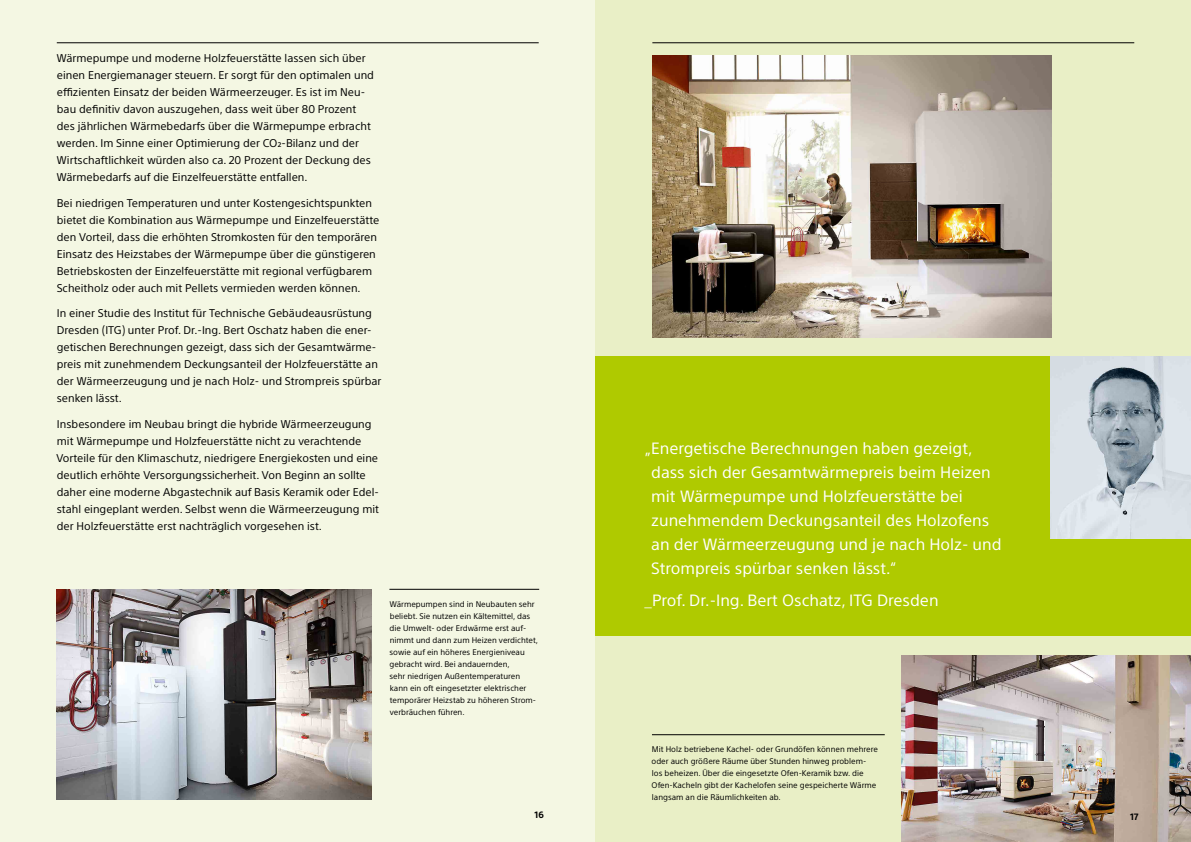
<style>
.page{position:relative;width:1191px;height:842px;background:#fff}
.page>*{position:absolute;margin:0;border:0;box-sizing:border-box;transform-origin:0 0}
.t1{font:16px/24px "SST";color:#fff}
.t2{font:11px/17px "SST";color:#000}
.t3{font:700 9px "SST";color:#000}
.t4{font:8px/12px "SST";color:#000}
</style>
<div class="page">
<div style="left:0;top:0;width:595px;height:842px;background:#f4f7e3"></div>
<div style="left:595px;top:0;width:596px;height:842px;background:#e9efc6"></div>
<div style="left:595px;top:356px;width:596px;height:280px;background:#afca00"></div>
<hr style="left:57px;top:43px;width:482px;height:1px;background:#000">
<hr style="left:652px;top:43px;width:482px;height:1px;background:#000">
<img style="left:1050px;top:356px;width:141px;height:182px">
<img style="left:652px;top:55px;width:399px;height:283px">
<img style="left:57px;top:589px;width:315px;height:210px">
<img style="left:901px;top:655px;width:290px;height:187px">
<hr style="left:652px;top:734px;width:232px;height:1px;background:#000">
<hr style="left:389px;top:589px;width:150px;height:1px;background:#000">
<p class="t2" style="left:56px;top:50px;width:319px">Wärmepumpe und moderne Holzfeuerstätte lassen sich über einen Energiemanager steuern. Er sorgt für den optimalen und effizienten Einsatz der beiden Wärmeerzeuger. Es ist im Neu&shy;bau definitiv davon auszugehen, dass weit über 80 Prozent des jährlichen Wärmebedarfs über die Wärmepumpe erbracht werden. Im Sinne einer Optimierung der CO2-Bilanz und der Wirtschaftlichkeit würden also ca. 20 Prozent der Deckung des Wärmebedarfs auf die Einzelfeuerstätte entfallen.</p>
<p class="t2" style="left:57px;top:194px;width:324px">Bei niedrigen Temperaturen und unter Kostengesichtspunkten bietet die Kombination aus Wärmepumpe und Einzelfeuerstätte den Vorteil, dass die erhöhten Stromkosten für den temporären Einsatz des Heizstabes der Wärmepumpe über die günstigeren Betriebskosten der Einzelfeuerstätte mit regional verfügbarem Scheitholz oder auch mit Pellets vermieden werden können.</p>
<p class="t2" style="left:57px;top:305px;width:326px">In einer Studie des Institut für Technische Gebäudeausrüstung Dresden (ITG) unter Prof. Dr.-Ing. Bert Oschatz haben die ener&shy;getischen Berechnungen gezeigt, dass sich der Gesamtwärme&shy;preis mit zunehmendem Deckungsanteil der Holzfeuerstätte an der Wärmeerzeugung und je nach Holz- und Strompreis spürbar senken lässt.</p>
<p class="t2" style="left:56px;top:415px;width:324px">Insbesondere im Neubau bringt die hybride Wärmeerzeugung mit Wärmepumpe und Holzfeuerstätte nicht zu verachtende Vorteile für den Klimaschutz, niedrigere Energiekosten und eine deutlich erhöhte Versorgungssicherheit. Von Beginn an sollte daher eine moderne Abgastechnik auf Basis Keramik oder Edel&shy;stahl eingeplant werden. Selbst wenn die Wärmeerzeugung mit der Holzfeuerstätte erst nachträglich vorgesehen ist.</p>
<p class="t4" style="left:389px;top:598px;width:150px">Wärmepumpen sind in Neubauten sehr beliebt. Sie nutzen ein Kältemittel, das die Umwelt- oder Erdwärme erst auf&shy;nimmt und dann zum Heizen verdichtet, sowie auf ein höheres Energieniveau gebracht wird. Bei andauernden,<br>sehr niedrigen Außentemperaturen kann ein oft eingesetzter elektrischer temporärer Heizstab zu höheren Strom&shy;verbräuchen führen.</p>
<p class="t3" style="left:534px;top:809px;width:11px">16</p>
<p class="t1" style="left:651px;top:436px;width:352px;text-indent:-7px">„Energetische Berechnungen haben gezeigt, dass sich der Gesamtwärmepreis beim Heizen mit Wärmepumpe und Holzfeuerstätte bei zunehmendem Deckungsanteil des Holzofens an der Wärmeerzeugung und je nach Holz- und Strompreis spürbar senken lässt.“</p>
<h1 class="t1" style="left:644px;top:588px;width:295px">_Prof. Dr.-Ing. Bert Oschatz, ITG Dresden</h1>
<p class="t4" style="left:651px;top:743px;width:228px">Mit Holz betriebene Kachel- oder Grundöfen können mehrere oder auch größere Räume über Stunden hinweg problem&shy;los beheizen. Über die eingesetzte Ofen-Keramik bzw. die Ofen-Kacheln gibt der Kachelofen seine gespeicherte Wärme langsam an die Räumlichkeiten ab.</p>
<p class="t3" style="left:1130px;top:811px;width:10px">17</p>
</div>
